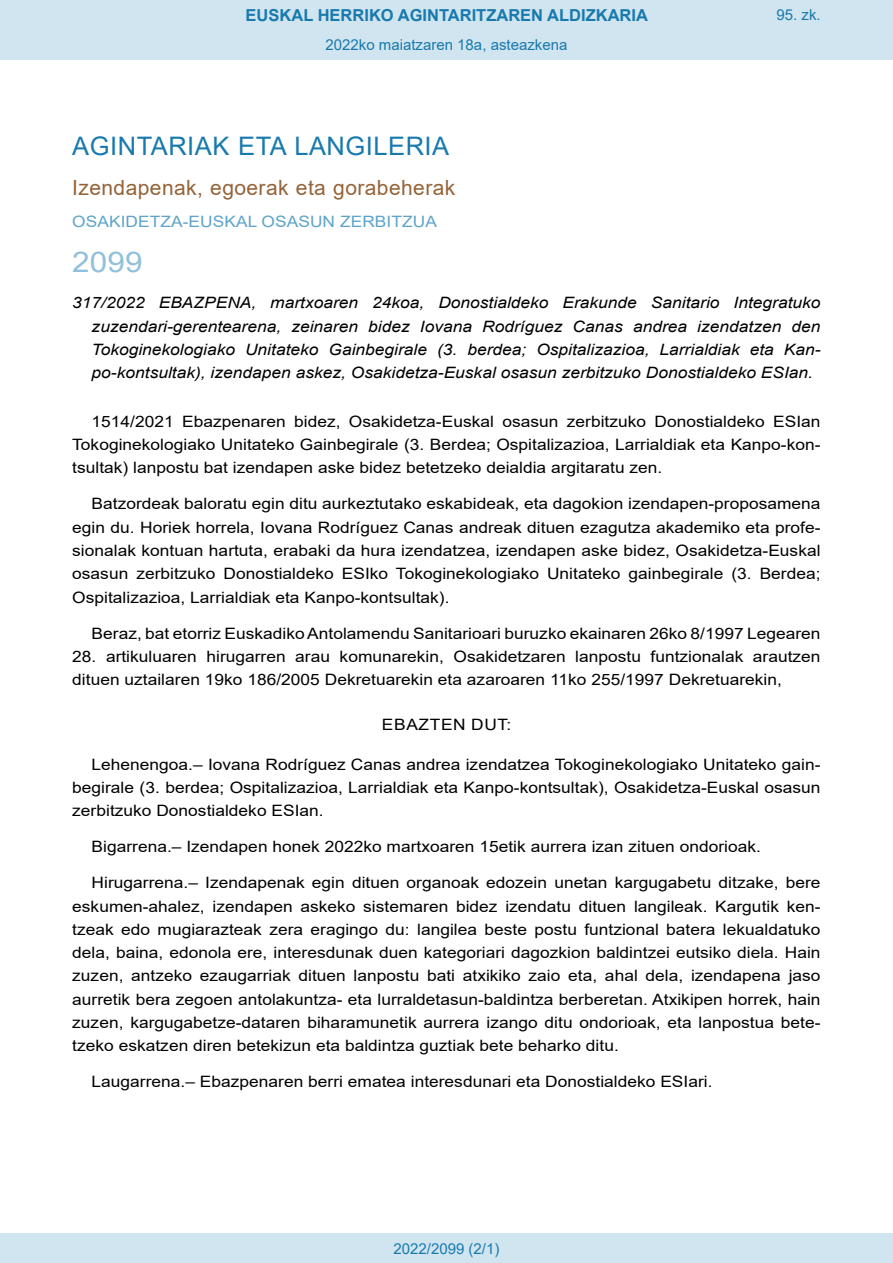
<style>
.page{position:relative;width:893px;height:1263px;background:#fff}
.page>*{position:absolute;margin:0;border:0;box-sizing:border-box;transform-origin:0 0}
.BOPVOrden{font:28.5px "Arial";color:#90c0db;scale:1.11 1}
.BOPVSeccion{font:25.5px "Arial";letter-spacing:.02em;color:#1879ad}
.BOPVSubseccion{font:21px "Arial";letter-spacing:.02em;color:#956338}
.t1{font:700 16.5px "Arial";color:#1879ad}
.BOPVDetalle{font:15.6px/23.2px "Arial";color:#000;text-align:justify;scale:1.11 1}
.BOPVTitulo{font:italic 15.6px/23.2px "Arial";color:#000;text-align:justify;scale:1.11 1}
.BOPVOrganismo{font:15.6px "Arial";letter-spacing:.005em;color:#5ea4ca;scale:1.11 1}
.BOPVClave{font:15.6px "Arial";letter-spacing:.035em;color:#000;scale:1.11 1}
.Paginacion_Centro{font:15px "Arial";color:#1879ad}
</style>
<div class="page">
<div style="left:0;top:0;width:893px;height:60px;background:#d0e5f0"></div>
<div style="left:0;top:1233px;width:893px;height:30px;background:#d0e5f0"></div>
<p class="t1" style="left:246px;top:3px;width:404px">EUSKAL HERRIKO AGINTARITZAREN ALDIZKARIA</p>
<p class="Paginacion_Centro" style="left:326px;top:35px;width:243px">2022ko maiatzaren 18a, asteazkena</p>
<p class="Paginacion_Centro" style="left:776px;top:5px;width:46px">95. zk.</p>
<p class="BOPVSeccion" style="left:72px;top:128px;width:378px">AGINTARIAK ETA LANGILERIA</p>
<p class="BOPVSubseccion" style="left:72px;top:173px;width:385px">Izendapenak, egoerak eta gorabeherak</p>
<p class="BOPVOrganismo" style="left:72px;top:211px;width:330px">OSAKIDETZA-EUSKAL OSASUN ZERBITZUA</p>
<p class="BOPVOrden" style="left:72px;top:243px;width:65px">2099</p>
<p class="BOPVTitulo" style="left:92px;top:292px;width:658px;text-indent:-19px">317/2022 EBAZPENA, martxoaren 24koa, Donostialdeko Erakunde Sanitario Integratuko zuzendari-gerentearena, zeinaren bidez Iovana Rodríguez Canas andrea izendatzen den Tokoginekologiako Unitateko Gainbegirale (3. berdea; Ospitalizazioa, Larrialdiak eta Kan&shy;po-kontsultak), izendapen askez, Osakidetza-Euskal osasun zerbitzuko Donostialdeko ESIan.</p>
<p class="BOPVDetalle" style="left:72px;top:410px;width:676px;text-indent:19px">1514/2021 Ebazpenaren bidez, Osakidetza-Euskal osasun zerbitzuko Donostialdeko ESIan Tokoginekologiako Unitateko Gainbegirale (3. Berdea; Ospitalizazioa, Larrialdiak eta Kanpo-kon&shy;tsultak) lanpostu bat izendapen aske bidez betetzeko deialdia argitaratu zen.</p>
<p class="BOPVDetalle" style="left:72px;top:492px;width:676px;text-indent:19px">Batzordeak baloratu egin ditu aurkeztutako eskabideak, eta dagokion izendapen-proposamena egin du. Horiek horrela, Iovana Rodríguez Canas andreak dituen ezagutza akademiko eta profe&shy;sionalak kontuan hartuta, erabaki da hura izendatzea, izendapen aske bidez, Osakidetza-Euskal osasun zerbitzuko Donostialdeko ESIko Tokoginekologiako Unitateko gainbegirale (3. Berdea; Ospitalizazioa, Larrialdiak eta Kanpo-kontsultak).</p>
<p class="BOPVDetalle" style="left:92px;top:621px;width:658px">Beraz, bat etorriz Euskadiko Antolamendu Sanitarioari buruzko ekainaren 26ko 8/1997 Legearen</p>
<p class="BOPVDetalle" style="left:72px;top:644px;width:676px">28. artikuluaren hirugarren arau komunarekin, Osakidetzaren lanpostu funtzionalak arautzen dituen uztailaren 19ko 186/2005 Dekretuarekin eta azaroaren 11ko 255/1997 Dekretuarekin,</p>
<p class="BOPVClave" style="left:382px;top:713px;width:118px">EBAZTEN DUT:</p>
<p class="BOPVDetalle" style="left:72px;top:752px;width:676px;text-indent:19px">Lehenengoa.– Iovana Rodríguez Canas andrea izendatzea Tokoginekologiako Unitateko gain&shy;begirale (3. berdea; Ospitalizazioa, Larrialdiak eta Kanpo-kontsultak), Osakidetza-Euskal osasun zerbitzuko Donostialdeko ESIan.</p>
<p class="BOPVDetalle" style="left:92px;top:835px;width:604px">Bigarrena.– Izendapen honek 2022ko martxoaren 15etik aurrera izan zituen ondorioak.</p>
<p class="BOPVDetalle" style="left:72px;top:871px;width:676px;text-indent:19px">Hirugarrena.– Izendapenak egin dituen organoak edozein unetan kargugabetu ditzake, bere eskumen-ahalez, izendapen askeko sistemaren bidez izendatu dituen langileak. Kargutik ken&shy;tzeak edo mugiarazteak zera eragingo du: langilea beste postu funtzional batera lekualdatuko dela, baina, edonola ere, interesdunak duen kategoriari dagozkion baldintzei eutsiko diela. Hain zuzen, antzeko ezaugarriak dituen lanpostu bati atxikiko zaio eta, ahal dela, izendapena jaso aurretik bera zegoen antolakuntza- eta lurraldetasun-baldintza berberetan. Atxikipen horrek, hain zuzen, kargugabetze-dataren biharamunetik aurrera izango ditu ondorioak, eta lanpostua bete&shy;tzeko eskatzen diren betekizun eta baldintza guztiak bete beharko ditu.</p>
<p class="BOPVDetalle" style="left:92px;top:1070px;width:561px">Laugarrena.– Ebazpenaren berri ematea interesdunari eta Donostialdeko ESIari.</p>
<p class="Paginacion_Centro" style="left:393px;top:1238px;width:107px">2022/2099 (2/1)</p>
</div>
